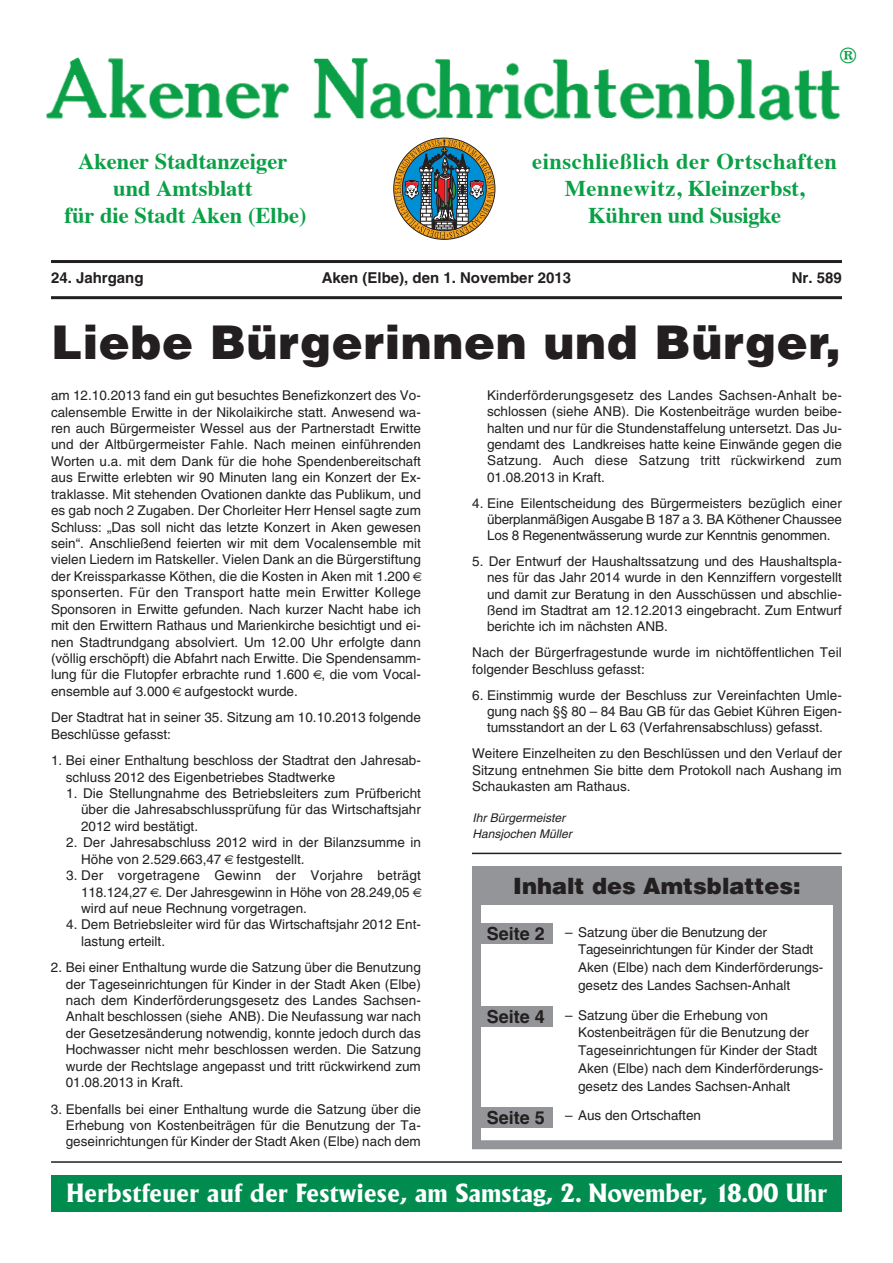
<style>
.page{position:relative;width:893px;height:1263px;background:#fff}
.page>*{position:absolute;margin:0;border:0;box-sizing:border-box;transform-origin:0 0}
.t1{font:900 46.5px "Helvetica";letter-spacing:.015em;color:#231f20}
.t2{font:700 25.5px "Adelon";letter-spacing:.005em;color:#fff}
.t3{font:700 22.5px/27px "Times";letter-spacing:.025em;color:#0aa046;text-align:center}
.t4{font:700 22.5px/27px "Times";color:#0aa046;text-align:center}
.t5{font:900 22.5px "Helvetica";color:#231f20}
.t6{font:700 18px "Helvetica";color:#231f20}
.t7{font:700 15px "Helvetica";color:#231f20}
.t8{font:13.5px/16.4px "Helvetica";color:#231f20}
.t9{font:italic 12px/15.6px "Helvetica";color:#231f20}
</style>
<div class="page">
<hr style="left:51px;top:260px;width:791px;height:3px;background:#231f20">
<hr style="left:51px;top:296px;width:791px;height:3px;background:#231f20">
<img style="left:46px;top:57px;width:794px;height:64px">
<div style="left:472px;top:879px;width:370px;height:270px;border:9px solid #939598"></div>
<div style="left:472px;top:866px;width:370px;height:39px;background:#939598"></div>
<div style="left:472px;top:923px;width:81px;height:20px;background:#939598"></div>
<div style="left:472px;top:1006px;width:81px;height:20px;background:#939598"></div>
<div style="left:472px;top:1108px;width:81px;height:20px;background:#939598"></div>
<hr style="left:472px;top:853px;width:369px;height:1px;background:#231f20">
<div style="left:51px;top:1175px;width:791px;height:37px;background:#008c4e"></div>
<hr style="left:51px;top:1161px;width:791px;height:2px;background:#231f20">
<svg style="left:393px;top:137px;width:103px;height:103px"></svg>
<h3 class="t4" style="left:65px;top:150px;width:244px">Akener Stadtanzeiger und Amtsblatt<br>für die Stadt Aken (Elbe)</h3>
<h3 class="t4" style="left:840px;top:44px;width:18px">®</h3>
<h3 class="t3" style="left:532px;top:150px;width:306px">einschließlich der Ortschaften<br>Mennewitz, Kleinzerbst,<br>Kühren und Susigke</h3>
<p class="t7" style="left:51px;top:273px;width:94px">24. Jahrgang</p>
<p class="t7" style="left:322px;top:273px;width:251px">Aken (Elbe), den 1. November 2013</p>
<p class="t7" style="left:792px;top:273px;width:52px">Nr. 589</p>
<h1 class="t1" style="left:51px;top:316px;width:791px">Liebe Bürgerinnen und Bürger,</h1>
<p class="t8" style="left:51px;top:389px;width:371px">am 12.10.2013 fand ein gut besuchtes Benefizkonzert des Vo&shy;calensemble Erwitte in der Nikolaikirche statt. Anwesend wa&shy;ren auch Bürgermeister Wessel aus der Partnerstadt Erwitte und der Altbürgermeister Fahle. Nach meinen einführenden Worten u.a. mit dem Dank für die hohe Spendenbereitschaft aus Erwitte erlebten wir 90 Minuten lang ein Konzert der Ex&shy;traklasse. Mit stehenden Ovationen dankte das Publikum, und es gab noch 2 Zugaben. Der Chorleiter Herr Hensel sagte zum Schluss: „Das soll nicht das letzte Konzert in Aken gewesen sein“. Anschließend feierten wir mit dem Vocalensemble mit vielen Liedern im Ratskeller. Vielen Dank an die Bürgerstiftung der Kreissparkasse Köthen, die die Kosten in Aken mit 1.200 sponserten. Für den Transport hatte mein Erwitter Kollege Sponsoren in Erwitte gefunden. Nach kurzer Nacht habe ich mit den Erwittern Rathaus und Marienkirche besichtigt und ei&shy;nen Stadtrundgang absolviert. Um 12.00 Uhr erfolgte dann (völlig erschöpft) die Abfahrt nach Erwitte. Die Spendensamm&shy;lung für die Flutopfer erbrachte rund 1.600 , die vom Vocal&shy;ensemble auf 3.000 aufgestockt wurde.</p>
<p class="t8" style="left:51px;top:711px;width:371px">Der Stadtrat hat in seiner 35. Sitzung am 10.10.2013 folgende<br>Beschlüsse gefasst:</p>
<p class="t8" style="left:66px;top:753px;width:357px;text-indent:-15px">1. Bei einer Enthaltung beschloss der Stadtrat den Jahresab&shy;schluss 2012 des Eigenbetriebes Stadtwerke</p>
<p class="t8" style="left:81px;top:786px;width:341px;text-align:justify;text-indent:-15px">1. Die Stellungnahme des Betriebsleiters zum Prüfbericht über die Jahresabschlussprüfung für das Wirtschaftsjahr 2012 wird bestätigt.</p>
<p class="t8" style="left:81px;top:836px;width:341px;text-indent:-15px">2. Der Jahresabschluss 2012 wird in der Bilanzsumme in<br>Höhe von 2.529.663,47 festgestellt.</p>
<p class="t8" style="left:81px;top:868px;width:341px;text-indent:-15px">3. Der vorgetragene Gewinn der Vorjahre beträgt<br>118.124,27 . Der Jahresgewinn in Höhe von 28.249,05 wird auf neue Rechnung vorgetragen.</p>
<p class="t8" style="left:81px;top:918px;width:341px;text-indent:-15px">4. Dem Betriebsleiter wird für das Wirtschaftsjahr 2012 Ent&shy;lastung erteilt.</p>
<p class="t8" style="left:66px;top:960px;width:357px;text-align:justify;text-indent:-15px">2. Bei einer Enthaltung wurde die Satzung über die Benutzung der Tageseinrichtungen für Kinder in der Stadt Aken (Elbe) nach dem Kinderförderungsgesetz des Landes Sachsen-Anhalt beschlossen (siehe ANB). Die Neufassung war nach der Gesetzesänderung notwendig, konnte jedoch durch das Hochwasser nicht mehr beschlossen werden. Die Satzung wurde der Rechtslage angepasst und tritt rückwirkend zum 01.08.2013 in Kraft.</p>
<p class="t8" style="left:66px;top:1102px;width:357px;text-align:justify;text-indent:-15px">3. Ebenfalls bei einer Enthaltung wurde die Satzung über die Erhebung von Kostenbeiträgen für die Benutzung der Ta&shy;geseinrichtungen für Kinder der Stadt Aken (Elbe) nach dem</p>
<p class="t8" style="left:487px;top:389px;width:356px;text-align:justify">Kinderförderungsgesetz des Landes Sachsen-Anhalt be&shy;schlossen (siehe ANB). Die Kostenbeiträge wurden beibe&shy;halten und nur für die Stundenstaffelung untersetzt. Das Ju&shy;gendamt des Landkreises hatte keine Einwände gegen die Satzung. Auch diese Satzung tritt rückwirkend zum 01.08.2013 in Kraft.</p>
<p class="t8" style="left:487px;top:496px;width:356px;text-align:justify;text-indent:-15px">4. Eine Eilentscheidung des Bürgermeisters bezüglich einer überplanmäßigen Ausgabe B 187 a 3. BA Köthener Chaussee Los 8 Regenentwässerung wurde zur Kenntnis genommen.</p>
<p class="t8" style="left:487px;top:555px;width:356px;text-align:justify;text-indent:-15px">5. Der Entwurf der Haushaltssatzung und des Haushaltspla&shy;nes für das Jahr 2014 wurde in den Kennziffern vorgestellt und damit zur Beratung in den Ausschüssen und abschlie&shy;ßend im Stadtrat am 12.12.2013 eingebracht. Zum Entwurf berichte ich im nächsten ANB.</p>
<p class="t8" style="left:472px;top:646px;width:371px">Nach der Bürgerfragestunde wurde im nichtöffentlichen Teil folgender Beschluss gefasst:</p>
<p class="t8" style="left:487px;top:688px;width:356px;text-align:justify;text-indent:-15px">6. Einstimmig wurde der Beschluss zur Vereinfachten Umle&shy;gung nach §§ 80 – 84 Bau GB für das Gebiet Kühren Eigen&shy;tumsstandort an der L 63 (Verfahrensabschluss) gefasst.</p>
<p class="t8" style="left:472px;top:747px;width:371px;text-align:justify">Weitere Einzelheiten zu den Beschlüssen und den Verlauf der Sitzung entnehmen Sie bitte dem Protokoll nach Aushang im Schaukasten am Rathaus.</p>
<p class="t9" style="left:472px;top:811px;width:101px">Ihr Bürgermeister<br>Hansjochen Müller</p>
<h3 class="t5" style="left:513px;top:873px;width:289px">Inhalt des Amtsblattes:</h3>
<h3 class="t6" style="left:487px;top:927px;width:60px">Seite 2</h3>
<p class="t8" style="left:578px;top:924px;width:247px;line-height:17.9px;text-indent:-13px">– Satzung über die Benutzung der Tageseinrichtungen für Kinder der Stadt Aken (Elbe) nach dem Kinderförderungs&shy;gesetz des Landes Sachsen-Anhalt</p>
<p class="t8" style="left:578px;top:1007px;width:247px;line-height:17.9px;text-indent:-13px">– Satzung über die Erhebung von Kostenbeiträgen für die Benutzung der Tageseinrichtungen für Kinder der Stadt Aken (Elbe) nach dem Kinderförderungs&shy;gesetz des Landes Sachsen-Anhalt</p>
<p class="t8" style="left:565px;top:1108px;width:137px">– Aus den Ortschaften</p>
<h3 class="t6" style="left:487px;top:1009px;width:60px">Seite 4</h3>
<h3 class="t6" style="left:487px;top:1111px;width:60px">Seite 5</h3>
<h2 class="t2" style="left:66px;top:1178px;width:762px">Herbstfeuer auf der Festwiese, am Samstag, 2. November, 18.00 Uhr</h2>
</div>
